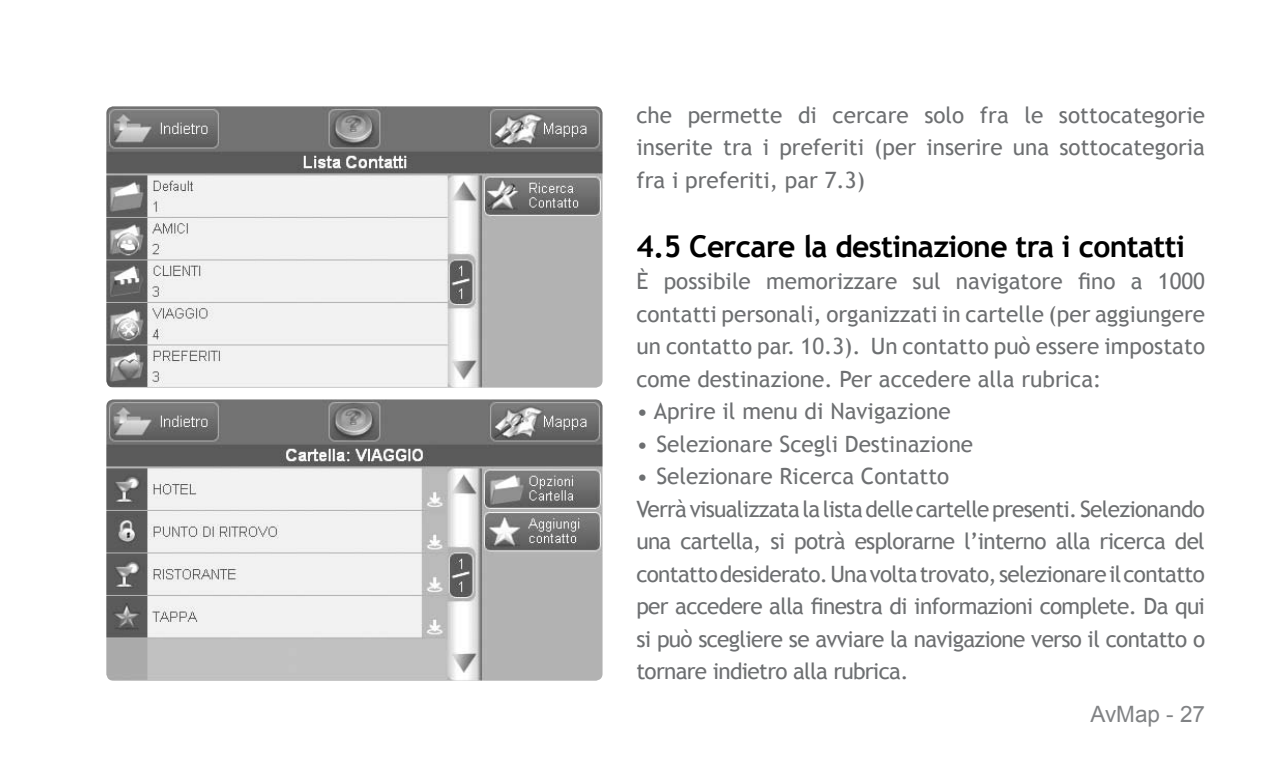
<style>
.page{position:relative;width:1276px;height:780px;background:#fff}
.page>*{position:absolute;margin:0;border:0;box-sizing:border-box;transform-origin:0 0}
.t1{font:700 30px "Trebuchet MS";letter-spacing:-.02em;color:#000}
.t2{font:22.5px/32.5px "Trebuchet MS";letter-spacing:-.03em;color:#6d6f71;text-align:justify}
.t3{font:22.5px "Trebuchet MS";color:#6d6f71}
.t4{font:22.5px "Arial";color:#808284}
</style>
<div class="page">
<img style="left:106px;top:106px;width:496px;height:281px;border-radius:7px">
<img style="left:106px;top:399px;width:496px;height:281px;border-radius:7px">
<p class="t2" style="left:636px;top:99px;width:570px">che permette di cercare solo fra le sottocategorie inserite tra i preferiti (per inserire una sottocategoria fra i preferiti, par 7.3)</p>
<h1 class="t1" style="left:636px;top:227px;width:550px">4.5 Cercare la destinazione tra i contatti</h1>
<p class="t2" style="left:636px;top:265px;width:570px">È possibile memorizzare sul navigatore fino a 1000 contatti personali, organizzati in cartelle (per aggiungere un contatto par. 10.3). Un contatto può essere impostato come destinazione. Per accedere alla rubrica:</p>
<p class="t3" style="left:636px;top:398px;width:316px">• Aprire il menu di Navigazione</p>
<p class="t3" style="left:636px;top:430px;width:338px">• Selezionare Scegli Destinazione</p>
<p class="t2" style="left:636px;top:460px;width:570px;text-align:left">• Selezionare Ricerca Contatto<br>Verrà visualizzata la lista delle cartelle presenti. Selezionando una cartella, si potrà esplorarne l’interno alla ricerca del contatto desiderato. Una volta trovato, selezionare il contatto per accedere alla finestra di informazioni complete. Da qui si può scegliere se avviare la navigazione verso il contatto o tornare indietro alla rubrica.</p>
<p class="t4" style="left:1090px;top:699px;width:114px">AvMap - 27</p>
</div>
